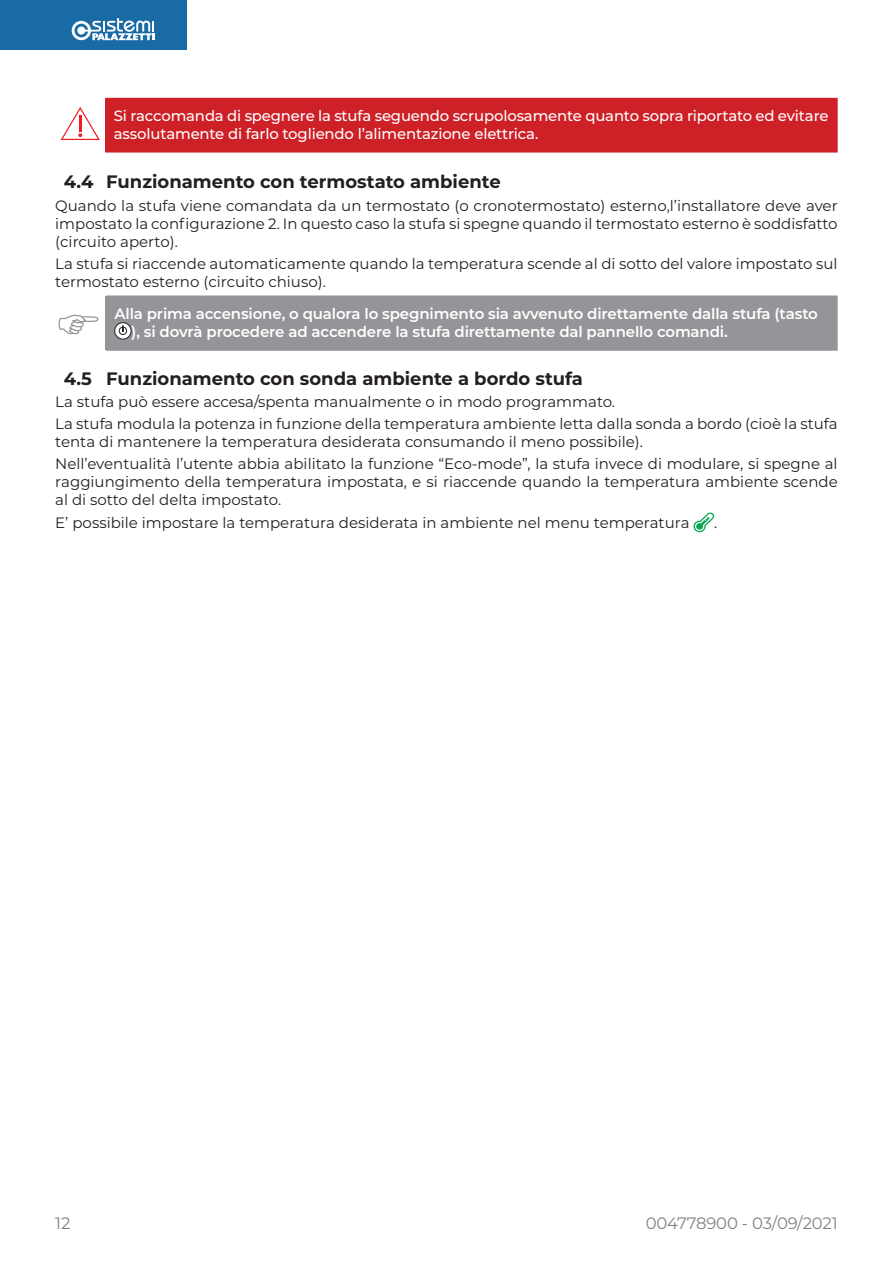
<style>
.page{position:relative;width:893px;height:1263px;background:#fff}
.page>*{position:absolute;margin:0;border:0;box-sizing:border-box;transform-origin:0 0}
.t1{font:700 18px "Montserrat";color:#231f20}
.t2{font:16.5px "Montserrat";letter-spacing:-.01em;color:#838282}
.t3{font:15px/18px "Montserrat";color:#231f20}
.t4{font:600 15px/18px "Montserrat";letter-spacing:-.01em;color:#fff}
.t5{font:500 14.85px/17.9px "Montserrat";letter-spacing:-.01em;color:#fff}
</style>
<div class="page">
<div style="left:0;top:0;width:187px;height:50px;background:#196ba6"></div>
<svg style="left:72px;top:18px;width:82px;height:22px"></svg>
<div style="left:105px;top:99px;width:732px;height:53px;background:#ce2027"></div>
<hr style="left:105px;top:98px;width:733px;height:1px;background:#ce2027">
<hr style="left:836px;top:99px;width:2px;height:52px;background:#ce2027">
<hr style="left:105px;top:151px;width:733px;height:2px;background:#ce2027">
<div style="left:106px;top:296px;width:731px;height:54px;background:#939598"></div>
<hr style="left:106px;top:295px;width:732px;height:2px;background:#939598">
<hr style="left:836px;top:297px;width:2px;height:52px;background:#939598">
<hr style="left:106px;top:349px;width:732px;height:2px;background:#939598">
<svg style="left:114px;top:322px;width:17px;height:17px"></svg>
<svg style="left:693px;top:513px;width:21px;height:19px"></svg>
<svg style="left:61px;top:107px;width:39px;height:33px"></svg>
<svg style="left:59px;top:315px;width:39px;height:19px"></svg>
<p class="t5" style="left:114px;top:107px;width:716px">Si raccomanda di spegnere la stufa seguendo scrupolosamente quanto sopra riportato ed evitare assolutamente di farlo togliendo l’alimentazione elettrica.</p>
<p class="t1" style="left:64px;top:169px;width:438px">4.4 Funzionamento con termostato ambiente</p>
<p class="t3" style="left:55px;top:196px;width:784px;text-align:justify">Quando la stufa viene comandata da un termostato (o cronotermostato) esterno,l’installatore deve aver impostato la configurazione 2. In questo caso la stufa si spegne quando il termostato esterno è soddisfatto (circuito aperto).</p>
<p class="t3" style="left:55px;top:254px;width:784px">La stufa si riaccende automaticamente quando la temperatura scende al di sotto del valore impostato sul termostato esterno (circuito chiuso).</p>
<p class="t4" style="left:131px;top:304px;width:688px;text-indent:-17px">Alla prima accensione, o qualora lo spegnimento sia avvenuto direttamente dalla stufa (tasto ), si dovrà procedere ad accendere la stufa direttamente dal pannello comandi.</p>
<p class="t1" style="left:64px;top:365px;width:521px">4.5 Funzionamento con sonda ambiente a bordo stufa</p>
<p class="t3" style="left:55px;top:390px;width:784px;line-height:22.2px">La stufa può essere accesa/spenta manualmente o in modo programmato.<br>La stufa modula la potenza in funzione della temperatura ambiente letta dalla sonda a bordo (cioè la stufa</p>
<p class="t3" style="left:55px;top:430px;width:784px;line-height:22.4px">tenta di mantenere la temperatura desiderata consumando il meno possibile).<br>Nell’eventualità l’utente abbia abilitato la funzione “Eco-mode”, la stufa invece di modulare, si spegne al</p>
<p class="t3" style="left:55px;top:472px;width:784px">raggiungimento della temperatura impostata, e si riaccende quando la temperatura ambiente scende al di sotto del delta impostato.</p>
<p class="t3" style="left:55px;top:513px;width:636px">E’ possibile impostare la temperatura desiderata in ambiente nel menu temperatura</p>
<p class="t3" style="left:714px;top:513px;width:5px">.</p>
<p class="t2" style="left:55px;top:1212px;width:17px">12</p>
<p class="t2" style="left:646px;top:1212px;width:193px">004778900 - 03/09/2021</p>
</div>
